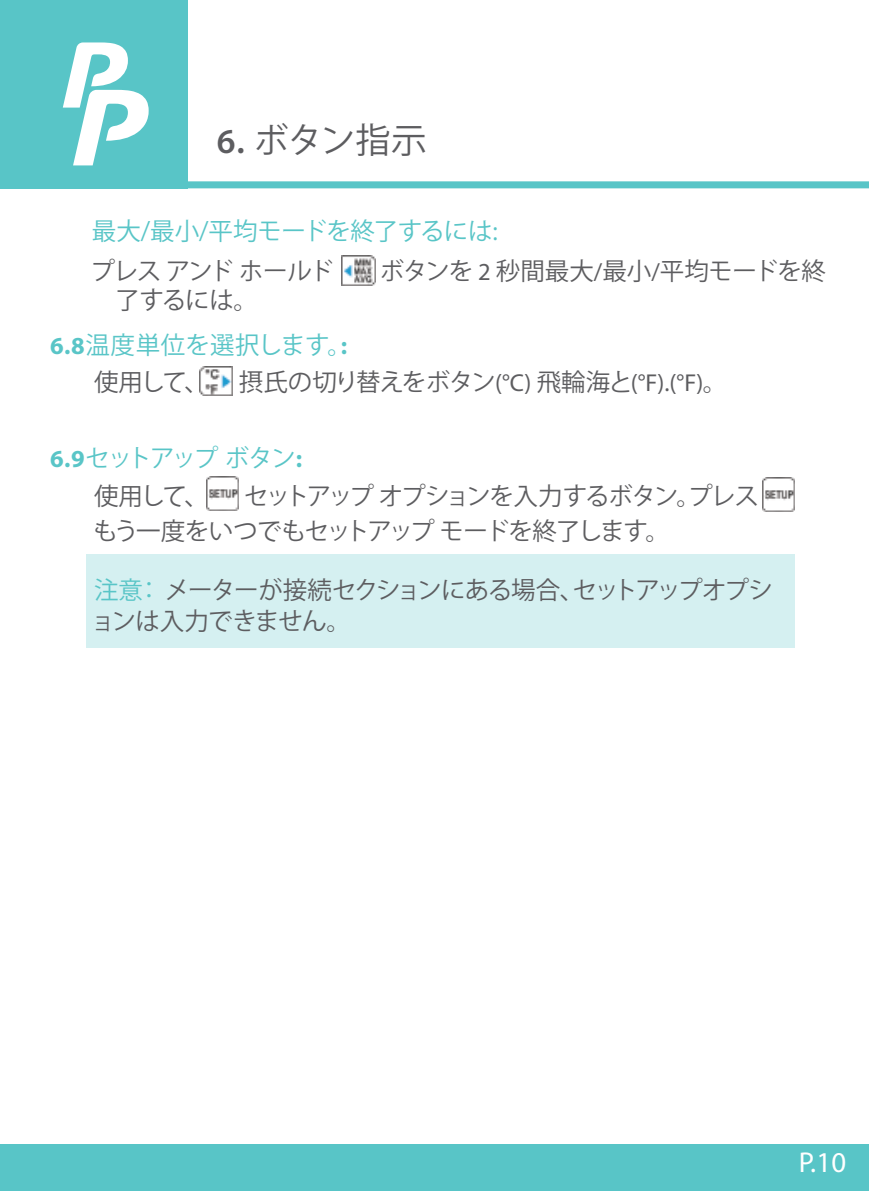
<style>
.page{position:relative;width:869px;height:1191px;background:#fff}
.page>*{position:absolute;margin:0;border:0;box-sizing:border-box;transform-origin:0 0}
.t1{font:35px "Koz Go Pr 6 N";letter-spacing:-.01em;color:#5d5d60}
.t2{font:28.7px "Myriad Pro";color:#fff}
.t3{font:24.5px/31.5px "Koz Go Pr 6 N";letter-spacing:-.04em;color:#5d5d60}
.t4{font:24.5px/35px "Koz Go Pr 6 N";letter-spacing:-.06em;color:#5d5d60}
.t5{font:24.5px/44.4px "Koz Go Pr 6 N";letter-spacing:-.02em;color:#59c5c7}
.t6{font:24.5px "Koz Go Pr 6 N";letter-spacing:-.02em;color:#5d5d60}
.t7{font:24.5px/37.4px "Koz Go Pr 6 N";letter-spacing:-.085em;color:#59c5c7}
.t8{font:24.5px "Koz Go Pr 6 N";letter-spacing:-.07em;color:#5d5d60}
.s1{font-family:"Myriad Pro";font-weight:600}
.s2{font-family:"Myriad Pro"}
.s3{color:#5d5d60}
.s4{font-family:"Myriad Pro";font-weight:700}
.s5{color:#59c5c7}
</style>
<div class="page">
<div style="left:87px;top:554px;width:707px;height:93px;background:#d5f0f1"></div>
<div style="left:0;top:0;width:188px;height:188px;background:#58c5c7"></div>
<svg style="left:63px;top:42px;width:86px;height:123px"></svg>
<div style="left:188px;top:181px;width:680px;height:7px;background:#58c5c7"></div>
<div style="left:0;top:1144px;width:868px;height:47px;background:#58c5c7"></div>
<img style="left:341px;top:256px;width:35px;height:29px">
<img style="left:199px;top:366px;width:34px;height:29px">
<img style="left:207px;top:476px;width:32px;height:34px">
<img style="left:762px;top:477px;width:32px;height:34px">
<h1 class="t1" style="left:217px;top:120px;width:211px"><span class="s1">6.</span> ボタン指示</h1>
<p class="t5" style="left:92px;top:209px;width:407px">最大/最小/平均モードを終了するには:</p>
<p class="t8" style="left:91px;top:257px;width:244px">プレス アンド ホールド</p>
<p class="t6" style="left:379px;top:257px;width:447px">ボタンを <span class="s2">2</span> 秒間最大<span class="s2">/</span>最小<span class="s2">/</span>平均モードを終</p>
<p class="t5" style="left:50px;top:278px;width:303px;text-indent:65px"><span class="s3">了するには。<br></span><span class="s4">6.8</span>温度単位を選択します。<span class="s4">:</span></p>
<p class="t3" style="left:94px;top:367px;width:116px">使用して、</p>
<p class="t3" style="left:239px;top:367px;width:489px">摂氏の切り替えをボタン<span class="s2">(°C)</span> 飛輪海と<span class="s2">(°F).(°F)</span>。</p>
<p class="t7" style="left:94px;top:440px;width:210px;text-indent:-44px"><span class="s4">6.9</span>セットアップボタン<span class="s4">:</span><span class="s3">使用して、</span></p>
<p class="t4" style="left:93px;top:479px;width:666px;text-indent:150px">セットアップオプションを入力するボタン。プレスもう一度をいつでもセットアップモードを終了します。</p>
<p class="t3" style="left:90px;top:574px;width:683px"><span class="s5">注意：</span>メーターが接続セクションにある場合、セットアップオプションは入力できません。</p>
<p class="t2" style="left:798px;top:1145px;width:49px">P.10</p>
</div>
